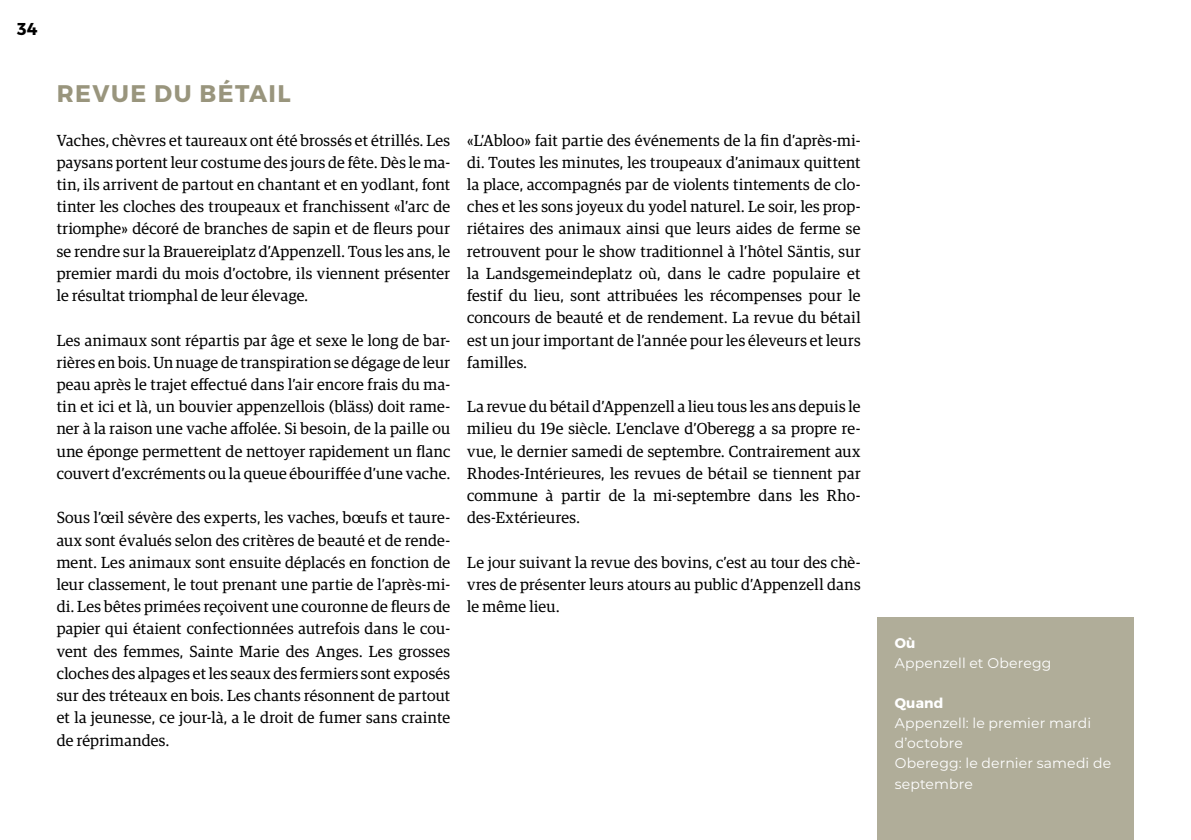
<style>
.page{position:relative;width:1191px;height:840px;background:#fff}
.page>*{position:absolute;margin:0;border:0;box-sizing:border-box;transform-origin:0 0}
.t1{font:700 24px "Montserrat";letter-spacing:.06em;color:#99957d}
.t2{font:700 17.2px "Montserrat";color:#000}
.t3{font:16px/22.2px "Guardian Egyp";letter-spacing:.02em;color:#000;text-align:justify}
.t4{font:14px/20px "Montserrat";letter-spacing:.01em;color:#fff}
.t5{font:700 14px "Montserrat";letter-spacing:.02em;color:#fff}
</style>
<div class="page">
<div style="left:877px;top:617px;width:257px;height:222px;background:#b0ad99"></div>
<p class="t2" style="left:17px;top:18px;width:22px">34</p>
<h1 class="t1" style="left:57px;top:78px;width:235px">REVUE DU BÉTAIL</h1>
<p class="t3" style="left:57px;top:128px;width:395px">Vaches, chèvres et taureaux ont été brossés et étrillés. Les paysans portent leur costume des jours de fête. Dès le ma&shy;tin, ils arrivent de partout en chantant et en yodlant, font tinter les cloches des troupeaux et franchissent «l’arc de triomphe» décoré de branches de sapin et de fleurs pour se rendre sur la Brauereiplatz d’Appenzell. Tous les ans, le premier mardi du mois d’octobre, ils viennent présenter le résultat triomphal de leur élevage.</p>
<p class="t3" style="left:57px;top:328px;width:395px">Les animaux sont répartis par âge et sexe le long de bar&shy;rières en bois. Un nuage de transpiration se dégage de leur peau après le trajet effectué dans l’air encore frais du ma&shy;tin et ici et là, un bouvier appenzellois (bläss) doit rame&shy;ner à la raison une vache affolée. Si besoin, de la paille ou une éponge permettent de nettoyer rapidement un flanc couvert d’excréments ou la queue ébouriffée d’une vache.</p>
<p class="t3" style="left:57px;top:505px;width:395px">Sous l’œil sévère des experts, les vaches, bœufs et taure&shy;aux sont évalués selon des critères de beauté et de rende&shy;ment. Les animaux sont ensuite déplacés en fonction de leur classement, le tout prenant une partie de l’après-mi&shy;di. Les bêtes primées reçoivent une couronne de fleurs de papier qui étaient confectionnées autrefois dans le cou&shy;vent des femmes, Sainte Marie des Anges. Les grosses cloches des alpages et les seaux des fermiers sont exposés sur des tréteaux en bois. Les chants résonnent de partout et la jeunesse, ce jour-là, a le droit de fumer sans crainte de réprimandes.</p>
<p class="t3" style="left:467px;top:128px;width:395px">«L’Abloo» fait partie des événements de la fin d’après-mi&shy;di. Toutes les minutes, les troupeaux d’animaux quittent la place, accompagnés par de violents tintements de clo&shy;ches et les sons joyeux du yodel naturel. Le soir, les prop&shy;riétaires des animaux ainsi que leurs aides de ferme se retrouvent pour le show traditionnel à l’hôtel Säntis, sur la Landsgemeindeplatz où, dans le cadre populaire et festif du lieu, sont attribuées les récompenses pour le concours de beauté et de rendement. La revue du bétail est un jour important de l’année pour les éleveurs et leurs familles.</p>
<p class="t3" style="left:467px;top:394px;width:395px">La revue du bétail d’Appenzell a lieu tous les ans depuis le milieu du 19e siècle. L’enclave d’Oberegg a sa propre re&shy;vue, le dernier samedi de septembre. Contrairement aux Rhodes-Intérieures, les revues de bétail se tiennent par commune à partir de la mi-septembre dans les Rho&shy;des-Extérieures.</p>
<p class="t3" style="left:467px;top:549px;width:395px">Le jour suivant la revue des bovins, c’est au tour des chè&shy;vres de présenter leurs atours au public d’Appenzell dans le même lieu.</p>
<p class="t5" style="left:894px;top:634px;width:22px">Où</p>
<p class="t4" style="left:894px;top:652px;width:158px">Appenzell et Oberegg</p>
<p class="t5" style="left:894px;top:694px;width:50px">Quand</p>
<p class="t4" style="left:894px;top:712px;width:218px">Appenzell: le premier mardi d’octobre<br>Oberegg: le dernier samedi de septembre</p>
</div>
